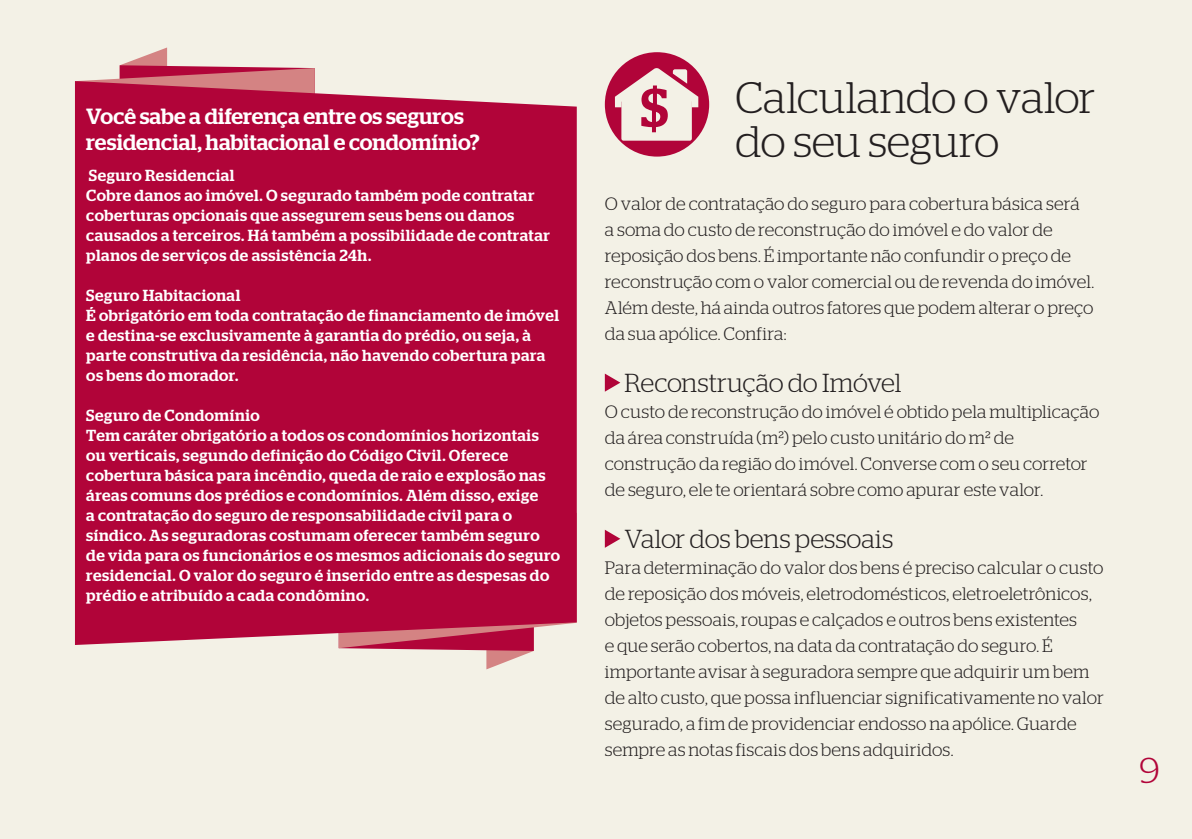
<style>
.page{position:relative;width:1192px;height:839px;background:#fff}
.page>*{position:absolute;margin:0;border:0;box-sizing:border-box;transform-origin:0 0}
.t1{font:300 44px/44px "Stag";letter-spacing:-.01em;color:#231f20}
.t2{font:300 36px "Stag";color:#b10439}
.t3{font:300 26px "Stag";letter-spacing:-.005em;color:#231f20}
.t4{font:500 22px/26px "Stag";color:#fff}
.t5{font:300 18px/26px "Stag";letter-spacing:.005em;color:#231f20}
.t6{font:500 16px/20px "Stag";letter-spacing:.035em;color:#fff}
</style>
<div class="page">
<div style="left:0;top:0;width:1192px;height:838px;background:#f3f1e6"></div>
<svg style="left:120px;top:47px;width:187px;height:21px"></svg>
<svg style="left:79px;top:68px;width:236px;height:13px;background:#cc6879"></svg>
<svg style="left:339px;top:644px;width:195px;height:25px"></svg>
<div style="left:75px;top:81px;width:502px;height:563px;background:#b10439"></div>
<svg style="left:605px;top:373px;width:15px;height:18px"></svg>
<svg style="left:605px;top:530px;width:15px;height:17px"></svg>
<div style="left:605px;top:52px;width:104px;height:104px;background:#b10439;border-radius:50%"></div>
<svg style="left:615px;top:68px;width:83px;height:73px"></svg>
<p class="t4" style="left:86px;top:103px;width:395px">Você sabe a diferença entre os seguros residencial, habitacional e condomínio?</p>
<p class="t6" style="left:86px;top:165px;width:465px">Seguro Residencial<br>Cobre danos ao imóvel. O segurado também pode contratar coberturas opcionais que assegurem seus bens ou danos causados a terceiros. Há também a possibilidade de contratar planos de serviços de assistência 24h.</p>
<p class="t6" style="left:86px;top:285px;width:474px">Seguro Habitacional<br>É obrigatório em toda contratação de financiamento de imóvel e destina-se exclusivamente à garantia do prédio, ou seja, à parte construtiva da residência, não havendo cobertura para os bens do morador.</p>
<p class="t6" style="left:86px;top:405px;width:475px">Seguro de Condomínio<br>Tem caráter obrigatório a todos os condomínios horizontais ou verticais, segundo definição do Código Civil. Oferece cobertura básica para incêndio, queda de raio e explosão nas áreas comuns dos prédios e condomínios. Além disso, exige<br>a contratação do seguro de responsabilidade civil para o síndico. As seguradoras costumam oferecer também seguro de vida para os funcionários e os mesmos adicionais do seguro residencial. O valor do seguro é inserido entre as despesas do prédio e atribuído a cada condômino.</p>
<h1 class="t1" style="left:735px;top:75px;width:362px">Calculando o valor do seu seguro</h1>
<p class="t5" style="left:605px;top:190px;width:491px">O valor de contratação do seguro para cobertura básica será<br>a soma do custo de reconstrução do imóvel e do valor de reposição dos bens. É importante não confundir o preço de reconstrução com o valor comercial ou de revenda do imóvel.<br>Além deste, há ainda outros fatores que podem alterar o preço da sua apólice. Confira:</p>
<h3 class="t3" style="left:625px;top:368px;width:278px">Reconstrução do Imóvel</h3>
<p class="t5" style="left:605px;top:398px;width:496px">O custo de reconstrução do imóvel é obtido pela multiplicação da área construída (m²) pelo custo unitário do m² de construção da região do imóvel. Converse com o seu corretor de seguro, ele te orientará sobre como apurar este valor.</p>
<h3 class="t3" style="left:625px;top:524px;width:270px">Valor dos bens pessoais</h3>
<p class="t5" style="left:605px;top:554px;width:500px">Para determinação do valor dos bens é preciso calcular o custo de reposição dos móveis, eletrodomésticos, eletroeletrônicos, objetos pessoais, roupas e calçados e outros bens existentes<br>e que serão cobertos, na data da contratação do seguro. É importante avisar à seguradora sempre que adquirir um bem de alto custo, que possa influenciar significativamente no valor segurado, a fim de providenciar endosso na apólice. Guarde sempre as notas fiscais dos bens adquiridos.</p>
<h2 class="t2" style="left:1139px;top:749px;width:22px">9</h2>
</div>
